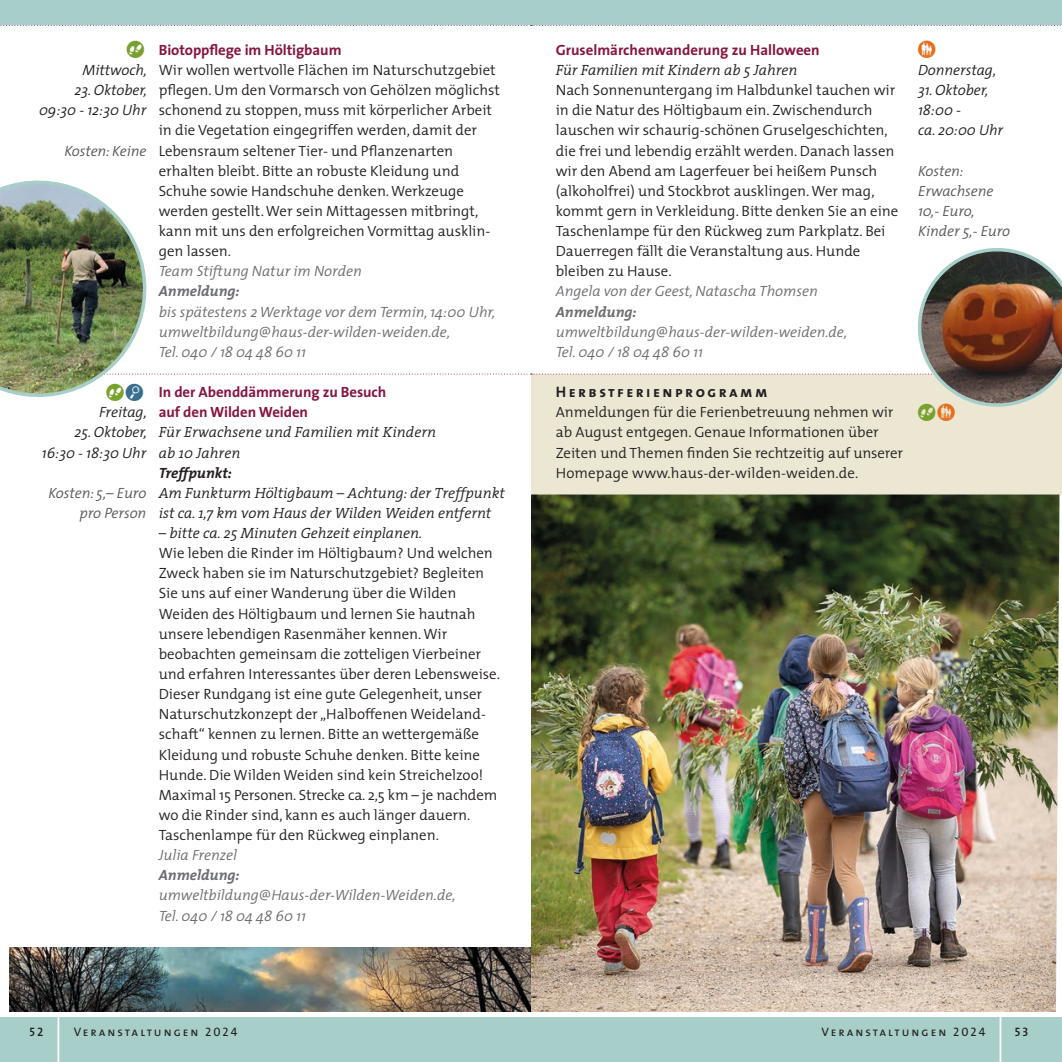
<style>
.page{position:relative;width:1062px;height:1062px;background:#fff}
.page>*{position:absolute;margin:0;border:0;box-sizing:border-box;transform-origin:0 0}
.Monat_Jahresübersich{font:15.22px "The Sans Bold Caps";letter-spacing:.16em;color:#231f20}
.Fließtext_Veranstalt{font:300 14.88px/20.1px "The Mix";color:#231f20}
.Referent{font:italic 300 14.88px "The Mix";color:#6c6d70}
.Titel_Veranstaltung{font:300 14.88px/20.1px "The Mix";color:#231f20}
.Fließtext_Veranstalt-2{font:italic 300 14.88px/20.1px "The Serif";color:#231f20}
.Titel_Veranstaltung-2{font:700 14.88px "The Sans";letter-spacing:-.005em;color:#861542}
.L_Termin_Marginalspa{font:italic 300 14.88px/20.1px "The Mix";letter-spacing:-.005em;color:#231f20;text-align:right}
.Fließ_kursiv{font:italic 300 14.88px "The Serif";color:#231f20}
.R_Kosten_Marginalspa{font:italic 300 14.88px/20.1px "The Mix";letter-spacing:-.005em;color:#57585a;text-align:right}
.Referent-2{font:italic 700 14.88px "The Mix";color:#6c6d70}
.R_Termin_Marginalspa{font:italic 300 14.88px "The Mix";letter-spacing:-.005em;color:#231f20}
.L_Kosten_Marginalspa{font:italic 300 14.88px "The Mix";letter-spacing:-.005em;color:#57585a}
.Fließtext_Veranstalt-3{font:italic 700 14.88px "The Mix";color:#231f20}
.t1{font:12.25px "The Sans Caps";letter-spacing:.165em;color:#231f20}
.t2{font:12.25px "The Sans Semi Bold Caps";color:#231f20}
</style>
<div class="page">
<div style="left:531px;top:374px;width:531px;height:120px;background:#ece7d3"></div>
<img style="left:10px;top:947px;width:521px;height:65px">
<img style="left:531px;top:494px;width:528px;height:518px">
<div style="left:0;top:1017px;width:531px;height:45px;background:#a7cec9"></div>
<hr style="left:58px;top:1017px;width:1px;height:45px;background:#fff">
<div style="left:531px;top:1017px;width:531px;height:45px;background:#a7cec9"></div>
<hr style="left:999px;top:1012px;width:2px;height:50px;background:#fff">
<svg style="left:0;top:25px;width:1061px;height:1px"></svg>
<div style="left:0;top:0;width:531px;height:25px;background:#a7cec9"></div>
<div style="left:531px;top:0;width:531px;height:25px;background:#a7cec9"></div>
<svg style="left:0;top:180px;width:1062px;height:227px"></svg>
<p class="L_Termin_Marginalspa" style="left:83px;top:59px;width:66px">Mittwoch,</p>
<p class="L_Termin_Marginalspa" style="left:39px;top:80px;width:110px">23. Oktober,<br>09:30 - 12:30 Uhr</p>
<p class="L_Kosten_Marginalspa" style="left:64px;top:138px;width:83px">Kosten: Keine</p>
<p class="L_Termin_Marginalspa" style="left:99px;top:402px;width:50px">Freitag,</p>
<p class="L_Termin_Marginalspa" style="left:42px;top:422px;width:107px">25. Oktober,<br>16:30 - 18:30 Uhr</p>
<p class="R_Kosten_Marginalspa" style="left:48px;top:482px;width:99px">Kosten: 5,– Euro pro Person</p>
<p class="Titel_Veranstaltung-2" style="left:159px;top:37px;width:184px">Biotoppflege im Höltigbaum</p>
<p class="Fließtext_Veranstalt" style="left:159px;top:59px;width:343px">Wir wollen wertvolle Flächen im Naturschutzgebiet pflegen. Um den Vormarsch von Gehölzen möglichst schonend zu stoppen, muss mit körperlicher Arbeit in die Vegetation eingegriffen werden, damit der Lebensraum seltener Tier- und Pflanzenarten erhalten bleibt. Bitte an robuste Kleidung und Schuhe sowie Handschuhe denken. Werkzeuge werden gestellt. Wer sein Mittagessen mitbringt, kann mit uns den erfolgreichen Vormittag ausklin&shy;gen lassen.</p>
<p class="Referent" style="left:159px;top:259px;width:205px">Team Stiftung Natur im Norden</p>
<p class="Referent-2" style="left:159px;top:279px;width:82px">Anmeldung:</p>
<p class="Referent" style="left:159px;top:299px;width:338px">bis spätestens 2 Werktage vor dem Termin, 14:00 Uhr,</p>
<p class="Referent" style="left:159px;top:319px;width:293px">umweltbildung@haus-der-wilden-weiden.de,</p>
<p class="Referent" style="left:159px;top:339px;width:149px">Tel. 040 / 18 04 48 60 11</p>
<p class="Titel_Veranstaltung-2" style="left:159px;top:379px;width:229px">In der Abenddämmerung zu Besuch</p>
<p class="Titel_Veranstaltung-2" style="left:159px;top:400px;width:151px">auf den Wilden Weiden</p>
<p class="Fließ_kursiv" style="left:159px;top:420px;width:279px">Für Erwachsene und Familien mit Kindern</p>
<p class="Fließ_kursiv" style="left:159px;top:440px;width:83px">ab 10 Jahren</p>
<p class="Fließtext_Veranstalt-3" style="left:159px;top:460px;width:75px">Treffpunkt:</p>
<p class="Fließtext_Veranstalt-2" style="left:159px;top:482px;width:348px">Am Funkturm Höltigbaum – Achtung: der Treffpunkt ist ca. 1,7 km vom Haus der Wilden Weiden entfernt</p>
<p class="Fließtext_Veranstalt-2" style="left:159px;top:522px;width:265px">– bitte ca. 25 Minuten Gehzeit einplanen.</p>
<p class="Fließtext_Veranstalt" style="left:159px;top:542px;width:343px">Wie leben die Rinder im Höltigbaum? Und welchen Zweck haben sie im Naturschutzgebiet? Begleiten Sie uns auf einer Wanderung über die Wilden Weiden des Höltigbaum und lernen Sie hautnah unsere lebendigen Rasenmäher kennen. Wir beobachten gemeinsam die zotteligen Vierbeiner und erfahren Interessantes über deren Lebensweise.<br>Dieser Rundgang ist eine gute Gelegenheit, unser Naturschutzkonzept der „Halboffenen Weideland&shy;schaft“ kennen zu lernen. Bitte an wettergemäße Kleidung und robuste Schuhe denken. Bitte keine Hunde. Die Wilden Weiden sind kein Streichelzoo!<br>Maximal 15 Personen. Strecke ca. 2,5 km – je nachdem wo die Rinder sind, kann es auch länger dauern.<br>Taschenlampe für den Rückweg einplanen.</p>
<p class="Referent" style="left:159px;top:843px;width:80px">Julia Frenzel</p>
<p class="Referent-2" style="left:159px;top:863px;width:82px">Anmeldung:</p>
<p class="Referent" style="left:159px;top:883px;width:298px">umweltbildung@Haus-der-Wilden-Weiden.de,</p>
<p class="Referent" style="left:159px;top:903px;width:149px">Tel. 040 / 18 04 48 60 11</p>
<p class="Titel_Veranstaltung-2" style="left:556px;top:37px;width:265px">Gruselmärchenwanderung zu Halloween</p>
<p class="Fließ_kursiv" style="left:556px;top:58px;width:243px">Für Familien mit Kindern ab 5 Jahren</p>
<p class="Fließtext_Veranstalt" style="left:556px;top:80px;width:344px">Nach Sonnenuntergang im Halbdunkel tauchen wir in die Natur des Höltigbaum ein. Zwischendurch lauschen wir schaurig-schönen Gruselgeschichten, die frei und lebendig erzählt werden. Danach lassen wir den Abend am Lagerfeuer bei heißem Punsch (alkoholfrei) und Stockbrot ausklingen. Wer mag, kommt gern in Verkleidung. Bitte denken Sie an eine Taschenlampe für den Rückweg zum Parkplatz. Bei Dauerregen fällt die Veranstaltung aus. Hunde bleiben zu Hause.</p>
<p class="Referent" style="left:556px;top:279px;width:264px">Angela von der Geest, Natascha Thomsen</p>
<p class="Referent-2" style="left:556px;top:299px;width:82px">Anmeldung:</p>
<p class="Referent" style="left:556px;top:319px;width:293px">umweltbildung@haus-der-wilden-weiden.de,</p>
<p class="Referent" style="left:556px;top:339px;width:149px">Tel. 040 / 18 04 48 60 11</p>
<p class="Monat_Jahresübersich" style="left:556px;top:379px;width:213px">Herbstferienprogramm</p>
<p class="Titel_Veranstaltung" style="left:556px;top:402px;width:349px">Anmeldungen für die Ferienbetreuung nehmen wir ab August entgegen. Genaue Informationen über Zeiten und Themen finden Sie rechtzeitig auf unserer Homepage www.haus-der-wilden-weiden.de.</p>
<p class="L_Termin_Marginalspa" style="left:918px;top:59px;width:80px">Donnerstag,</p>
<p class="R_Termin_Marginalspa" style="left:918px;top:78px;width:72px">31. Oktober,</p>
<p class="R_Termin_Marginalspa" style="left:918px;top:98px;width:44px">18:00 -</p>
<p class="R_Termin_Marginalspa" style="left:918px;top:118px;width:87px">ca. 20:00 Uhr</p>
<p class="R_Kosten_Marginalspa" style="left:918px;top:160px;width:47px">Kosten:</p>
<p class="R_Kosten_Marginalspa" style="left:918px;top:180px;width:77px">Erwachsene</p>
<p class="R_Kosten_Marginalspa" style="left:918px;top:200px;width:58px">10,- Euro,</p>
<p class="R_Kosten_Marginalspa" style="left:918px;top:220px;width:94px">Kinder 5,- Euro</p>
<p class="t2" style="left:30px;top:1021px;width:15px">52</p>
<p class="t1" style="left:74px;top:1021px;width:165px">Veranstaltungen 2024</p>
<p class="t1" style="left:821px;top:1021px;width:165px">Veranstaltungen 2024</p>
<p class="t2" style="left:1014px;top:1021px;width:15px">53</p>
</div>
